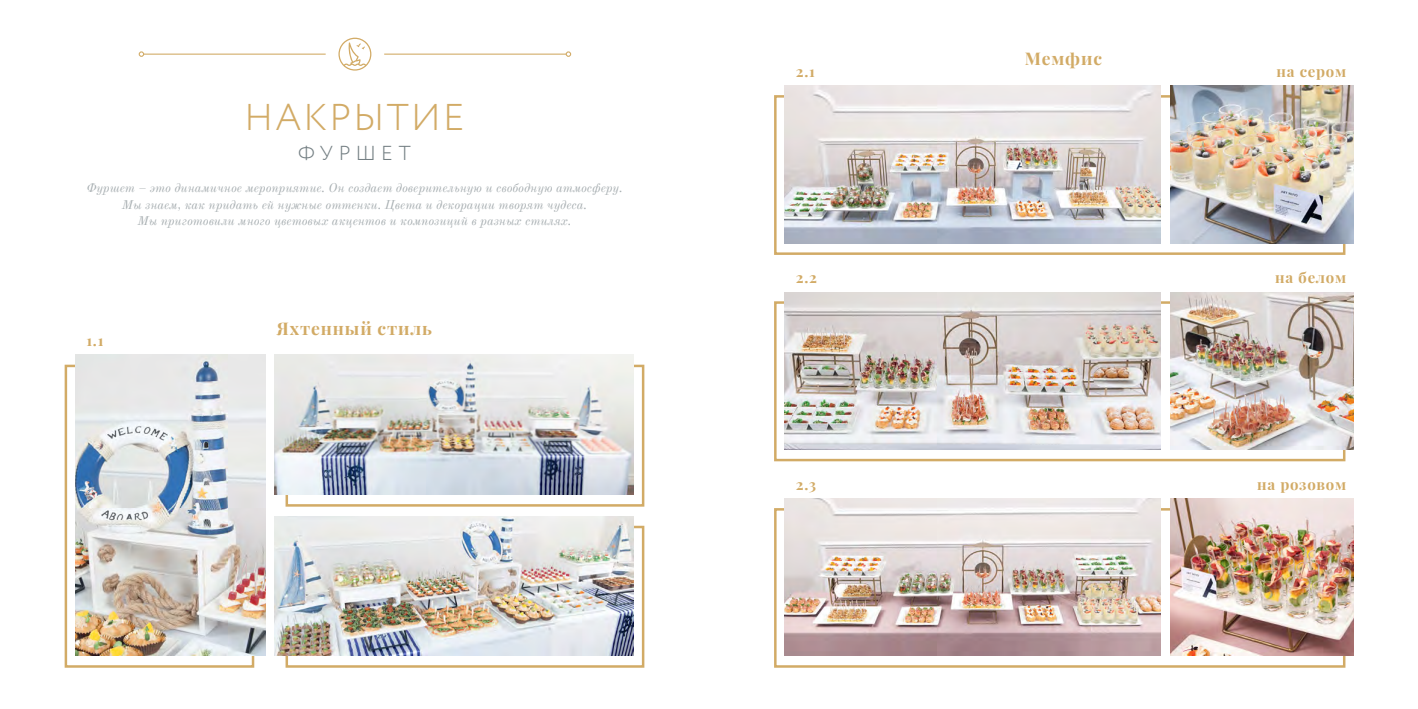
<style>
.page{position:relative;width:1418px;height:709px;background:#fff}
.page>*{position:absolute;margin:0;border:0;box-sizing:border-box;transform-origin:0 0}
.t1{font:300 37.25px "Circe";letter-spacing:.06em;color:#d2ab66}
.t2{font:300 20.25px "Circe";letter-spacing:.26em;color:#758084}
.t3{font:700 17.5px "Playfair Display";letter-spacing:.05em;color:#d2ab66}
.t4{font:700 15px "Playfair Display";letter-spacing:.05em;color:#d2ab66}
.t5{font:italic 12.5px/16.4px "Old Standard TT";color:#a7aeb1;text-align:center}
</style>
<div class="page">
<hr style="left:144px;top:54px;width:182px;height:1px;background:#d2ab66">
<svg style="left:139px;top:51px;width:5px;height:6px"></svg>
<hr style="left:384px;top:54px;width:182px;height:1px;background:#d2ab66">
<svg style="left:565px;top:51px;width:6px;height:6px"></svg>
<svg style="left:338px;top:38px;width:33px;height:33px"></svg>
<div style="left:774px;top:95px;width:571px;height:160px;border:2px solid #d2ab66"></div>
<div style="left:774px;top:508px;width:571px;height:159px;border:2px solid #d2ab66"></div>
<div style="left:65px;top:365px;width:189px;height:302px;border:2px solid #d2ab66"></div>
<div style="left:285px;top:526px;width:359px;height:141px;border:2px solid #d2ab66"></div>
<div style="left:774px;top:301px;width:571px;height:160px;border:2px solid #d2ab66"></div>
<div style="left:285px;top:365px;width:359px;height:141px;border:2px solid #d2ab66"></div>
<img style="left:785px;top:86px;width:375px;height:157px">
<img style="left:785px;top:498px;width:375px;height:158px">
<img style="left:275px;top:516px;width:358px;height:140px">
<img style="left:785px;top:292px;width:375px;height:157px">
<img style="left:1170px;top:86px;width:183px;height:157px">
<img style="left:1170px;top:498px;width:183px;height:158px">
<img style="left:1170px;top:292px;width:183px;height:157px">
<img style="left:275px;top:355px;width:358px;height:139px">
<img style="left:75px;top:354px;width:190px;height:302px">
<h1 class="t1" style="left:244px;top:93px;width:221px">НАКРЫТИЕ</h1>
<h2 class="t2" style="left:298px;top:139px;width:114px">ФУРШЕТ</h2>
<p class="t5" style="left:86px;top:179px;width:537px">Фуршет – это динамичное мероприятие. Он создает доверительную и свободную атмосферу.<br>Мы знаем, как придать ей нужные оттенки. Цвета и декорации творят чудеса.<br>Мы приготовили много цветовых акцентов и композиций в разных стилях.</p>
<p class="t4" style="left:86px;top:331px;width:19px">1.1</p>
<h3 class="t3" style="left:277px;top:317px;width:157px">Яхтенный стиль</h3>
<p class="t4" style="left:796px;top:62px;width:21px">2.1</p>
<p class="t4" style="left:796px;top:268px;width:23px">2.2</p>
<p class="t4" style="left:796px;top:475px;width:22px">2.3</p>
<h3 class="t3" style="left:1024px;top:48px;width:79px">Мемфис</h3>
<p class="t4" style="left:1276px;top:62px;width:71px">на сером</p>
<p class="t4" style="left:1275px;top:268px;width:73px">на белом</p>
<p class="t4" style="left:1257px;top:475px;width:91px">на розовом</p>
</div>
